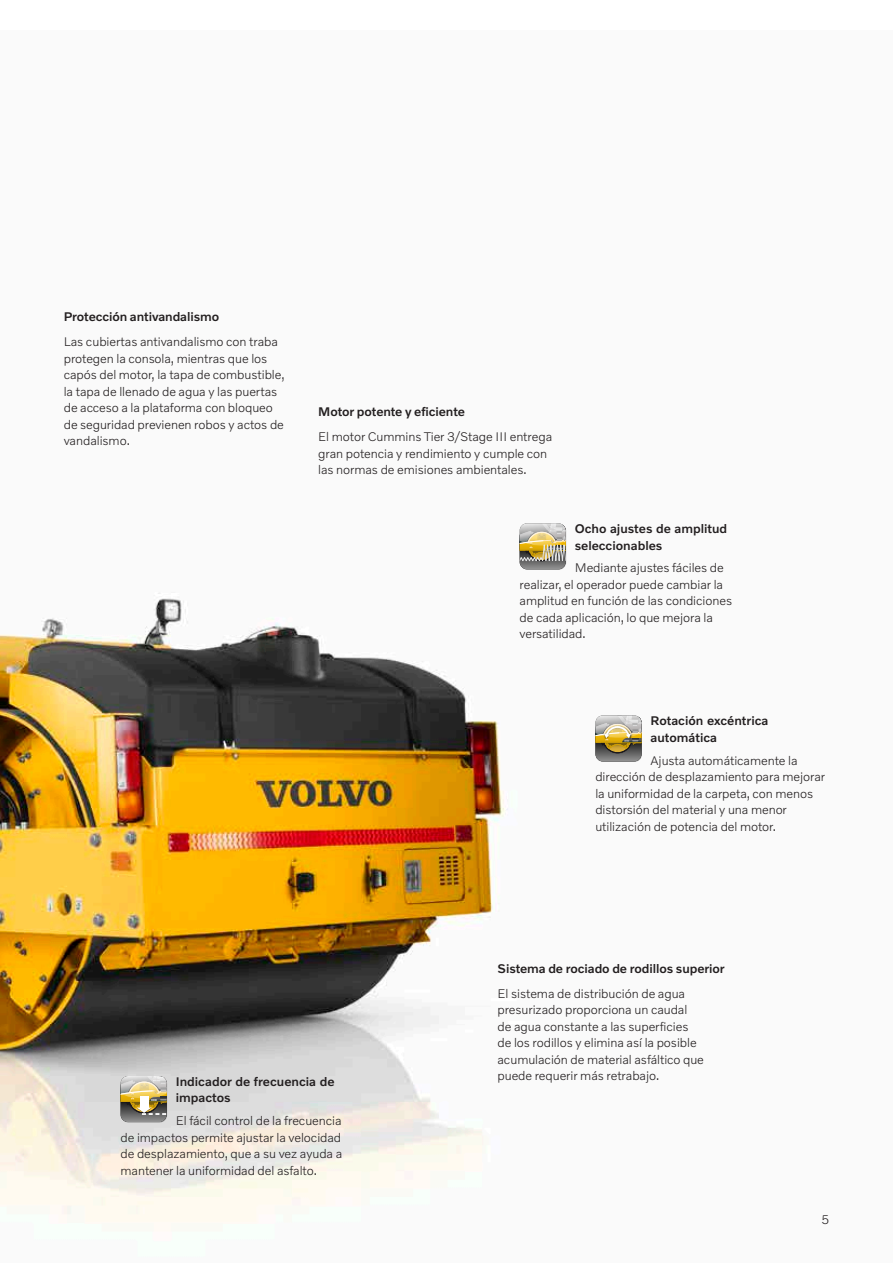
<style>
.page{position:relative;width:893px;height:1263px;background:#fff}
.page>*{position:absolute;margin:0;border:0;box-sizing:border-box;transform-origin:0 0}
.t1{font:300 12.75px/16.5px "Volvo Novum";letter-spacing:-.005em;color:#231f20}
.t2{font:500 12.75px/16.5px "Volvo Novum";letter-spacing:-.005em;color:#231f20}
.t3{font:2.85px "Volvo Broad Pro";letter-spacing:.04em;color:#fff}
</style>
<div class="page">
<img style="left:0;top:529px;width:642px;height:693px">
<svg style="left:520px;top:523px;width:46px;height:46px;background:#b7ac8a"></svg>
<svg style="left:596px;top:716px;width:46px;height:46px"></svg>
<svg style="left:595px;top:715px;width:46px;height:46px;background:#a99d79"></svg>
<svg style="left:121px;top:1076px;width:47px;height:46px;background:#b0a686"></svg>
<p class="t2" style="left:64px;top:308px;width:157px">Protección antivandalismo</p>
<p class="t1" style="left:64px;top:333px;width:222px">Las cubiertas antivandalismo con traba protegen la consola, mientras que los capós del motor, la tapa de combustible, la tapa de llenado de agua y las puertas de acceso a la plataforma con bloqueo de seguridad previenen robos y actos de vandalismo.</p>
<p class="t2" style="left:318px;top:403px;width:148px">Motor potente y eficiente</p>
<p class="t1" style="left:318px;top:428px;width:236px">El motor Cummins Tier 3/Stage III entrega gran potencia y rendimiento y cumple con las normas de emisiones ambientales.</p>
<p class="t2" style="left:575px;top:520px;width:154px">Ocho ajustes de amplitud seleccionables</p>
<p class="t1" style="left:520px;top:559px;width:214px;text-indent:55px">Mediante ajustes fáciles de realizar, el operador puede cambiar la amplitud en función de las condiciones de cada aplicación, lo que mejora la versatilidad.</p>
<p class="t2" style="left:651px;top:712px;width:119px">Rotación excéntrica automática</p>
<p class="t1" style="left:595px;top:751px;width:231px;text-indent:55px">Ajusta automáticamente la dirección de desplazamiento para mejorar la uniformidad de la carpeta, con menos distorsión del material y una menor utilización de potencia del motor.</p>
<p class="t2" style="left:176px;top:1072px;width:160px">Indicador de frecuencia de impactos</p>
<p class="t1" style="left:120px;top:1112px;width:223px;text-align:justify;text-indent:55px">El fácil control de la frecuencia de impactos permite ajustar la velocidad de desplazamiento, que a su vez ayuda a mantener la uniformidad del asfalto.</p>
<p class="t3" style="left:152px;top:1098px;width:7px">DD100</p>
<p class="t2" style="left:497px;top:959px;width:229px">Sistema de rociado de rodillos superior</p>
<p class="t1" style="left:497px;top:984px;width:208px">El sistema de distribución de agua presurizado proporciona un caudal de agua constante a las superficies de los rodillos y elimina así la posible acumulación de material asfáltico que puede requerir más retrabajo.</p>
<p class="t1" style="left:821px;top:1210px;width:9px">5</p>
</div>
